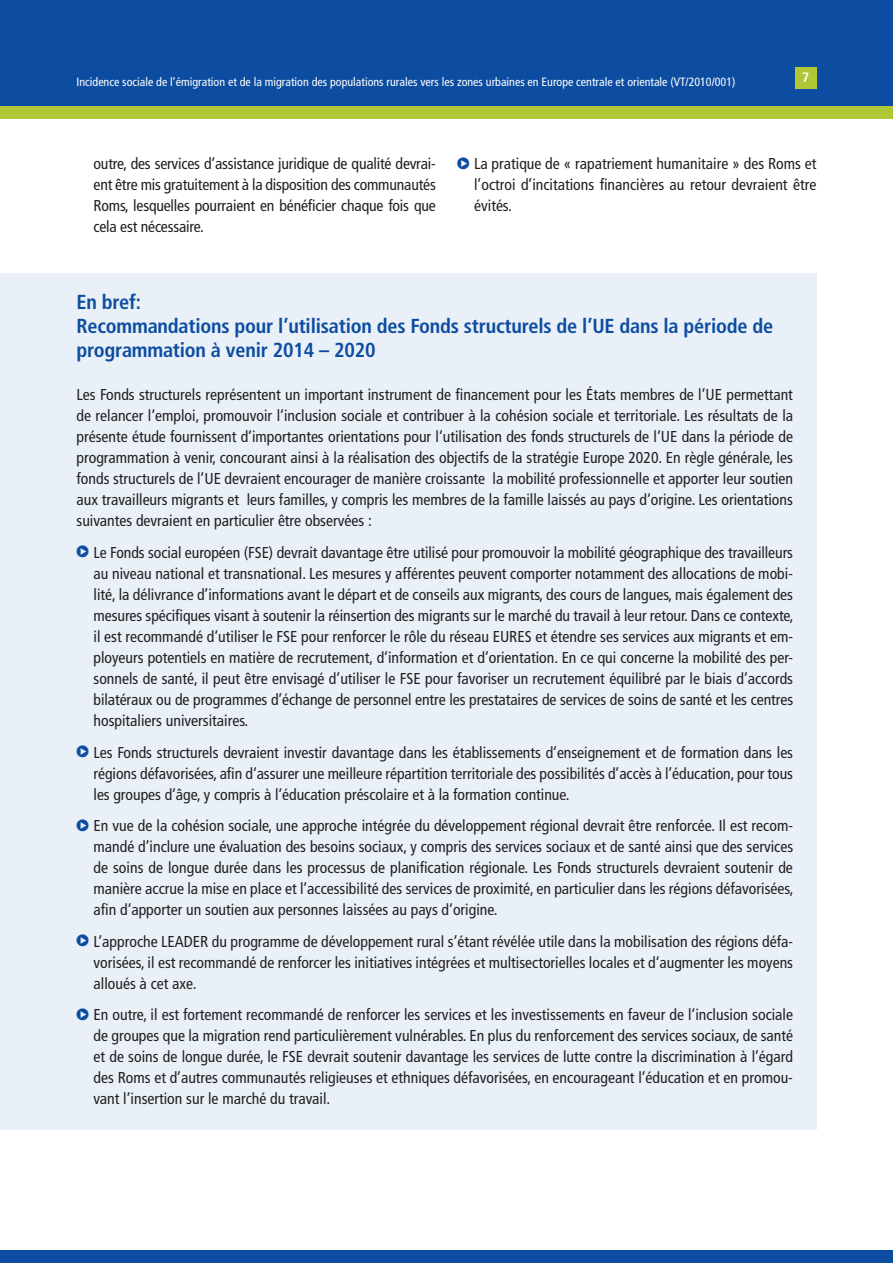
<style>
.page{position:relative;width:893px;height:1263px;background:#fff}
.page>*{position:absolute;margin:0;border:0;box-sizing:border-box;transform-origin:0 0}
.t1{font:700 condensed 20.25px/24px "Frutiger";letter-spacing:-.01em;color:#0d4da1}
.t2{font:condensed 15.75px/21px "Frutiger";color:#231f20;text-align:justify}
.t3{font:700 condensed 13.5px "Frutiger";color:#fff}
.t4{font:condensed 12px "Frutiger";color:#fff}
</style>
<div class="page">
<div style="left:0;top:0;width:893px;height:106px;background:#0d4da1"></div>
<div style="left:0;top:106px;width:893px;height:13px;background:#b0c836"></div>
<div style="left:0;top:1250px;width:893px;height:13px;background:#0d4da1"></div>
<div style="left:795px;top:67px;width:21px;height:22px;background:#b0c836"></div>
<div style="left:0;top:273px;width:816px;height:856px;background:#e9f0f7"></div>
<p class="t4" style="left:77px;top:74px;width:660px">Incidence sociale de l’émigration et de la migration des populations rurales vers les zones urbaines en Europe centrale et orientale (VT/2010/001)</p>
<p class="t3" style="left:802px;top:70px;width:9px">7</p>
<p class="t2" style="left:94px;top:153px;width:344px">outre, des services d‘assistance juridique de qualité devrai&shy;ent être mis gratuitement à la disposition des communautés Roms, lesquelles pourraient en bénéficier chaque fois que cela est nécessaire.</p>
<p class="t2" style="left:474px;top:153px;width:344px">La pratique de « rapatriement humanitaire » des Roms et l’octroi d’incitations financières au retour devraient être évités.</p>
<p class="t1" style="left:77px;top:290px;width:698px">En bref:<br>Recommandations pour l’utilisation des Fonds structurels de l’UE dans la période de programmation à venir 2014 – 2020</p>
<p class="t2" style="left:77px;top:384px;width:718px">Les Fonds structurels représentent un important instrument de financement pour les États membres de l’UE permettant de relancer l‘emploi, promouvoir l‘inclusion sociale et contribuer à la cohésion sociale et territoriale. Les résultats de la présente étude fournissent d‘importantes orientations pour l‘utilisation des fonds structurels de l‘UE dans la période de programmation à venir, concourant ainsi à la réalisation des objectifs de la stratégie Europe 2020. En règle générale, les fonds structurels de l’UE devraient encourager de manière croissante la mobilité professionnelle et apporter leur soutien aux travailleurs migrants et leurs familles, y compris les membres de la famille laissés au pays d‘origine. Les orientations suivantes devraient en particulier être observées :</p>
<p class="t2" style="left:94px;top:542px;width:702px">Le Fonds social européen (FSE) devrait davantage être utilisé pour promouvoir la mobilité géographique des travailleurs au niveau national et transnational. Les mesures y afférentes peuvent comporter notamment des allocations de mobi&shy;lité, la délivrance d’informations avant le départ et de conseils aux migrants, des cours de langues, mais également des mesures spécifiques visant à soutenir la réinsertion des migrants sur le marché du travail à leur retour. Dans ce contexte, il est recommandé d‘utiliser le FSE pour renforcer le rôle du réseau EURES et étendre ses services aux migrants et em&shy;ployeurs potentiels en matière de recrutement, d‘information et d’orientation. En ce qui concerne la mobilité des per&shy;sonnels de santé, il peut être envisagé d’utiliser le FSE pour favoriser un recrutement équilibré par le biais d’accords bilatéraux ou de programmes d’échange de personnel entre les prestataires de services de soins de santé et les centres hospitaliers universitaires.</p>
<p class="t2" style="left:94px;top:742px;width:701px">Les Fonds structurels devraient investir davantage dans les établissements d‘enseignement et de formation dans les régions défavorisées, afin d‘assurer une meilleure répartition territoriale des possibilités d’accès à l’éducation, pour tous les groupes d‘âge, y compris à l‘éducation préscolaire et à la formation continue.</p>
<p class="t2" style="left:94px;top:815px;width:701px">En vue de la cohésion sociale, une approche intégrée du développement régional devrait être renforcée. Il est recom&shy;mandé d’inclure une évaluation des besoins sociaux, y compris des services sociaux et de santé ainsi que des services de soins de longue durée dans les processus de planification régionale. Les Fonds structurels devraient soutenir de manière accrue la mise en place et l’accessibilité des services de proximité, en particulier dans les régions défavorisées, afin d‘apporter un soutien aux personnes laissées au pays d‘origine.</p>
<p class="t2" style="left:94px;top:931px;width:701px">L’approche LEADER du programme de développement rural s’étant révélée utile dans la mobilisation des régions défa&shy;vorisées, il est recommandé de renforcer les initiatives intégrées et multisectorielles locales et d‘augmenter les moyens alloués à cet axe.</p>
<p class="t2" style="left:94px;top:1004px;width:701px">En outre, il est fortement recommandé de renforcer les services et les investissements en faveur de l‘inclusion sociale de groupes que la migration rend particulièrement vulnérables. En plus du renforcement des services sociaux, de santé et de soins de longue durée, le FSE devrait soutenir davantage les services de lutte contre la discrimination à l’égard des Roms et d’autres communautés religieuses et ethniques défavorisées, en encourageant l’éducation et en promou&shy;vant l’insertion sur le marché du travail.</p>
</div>
